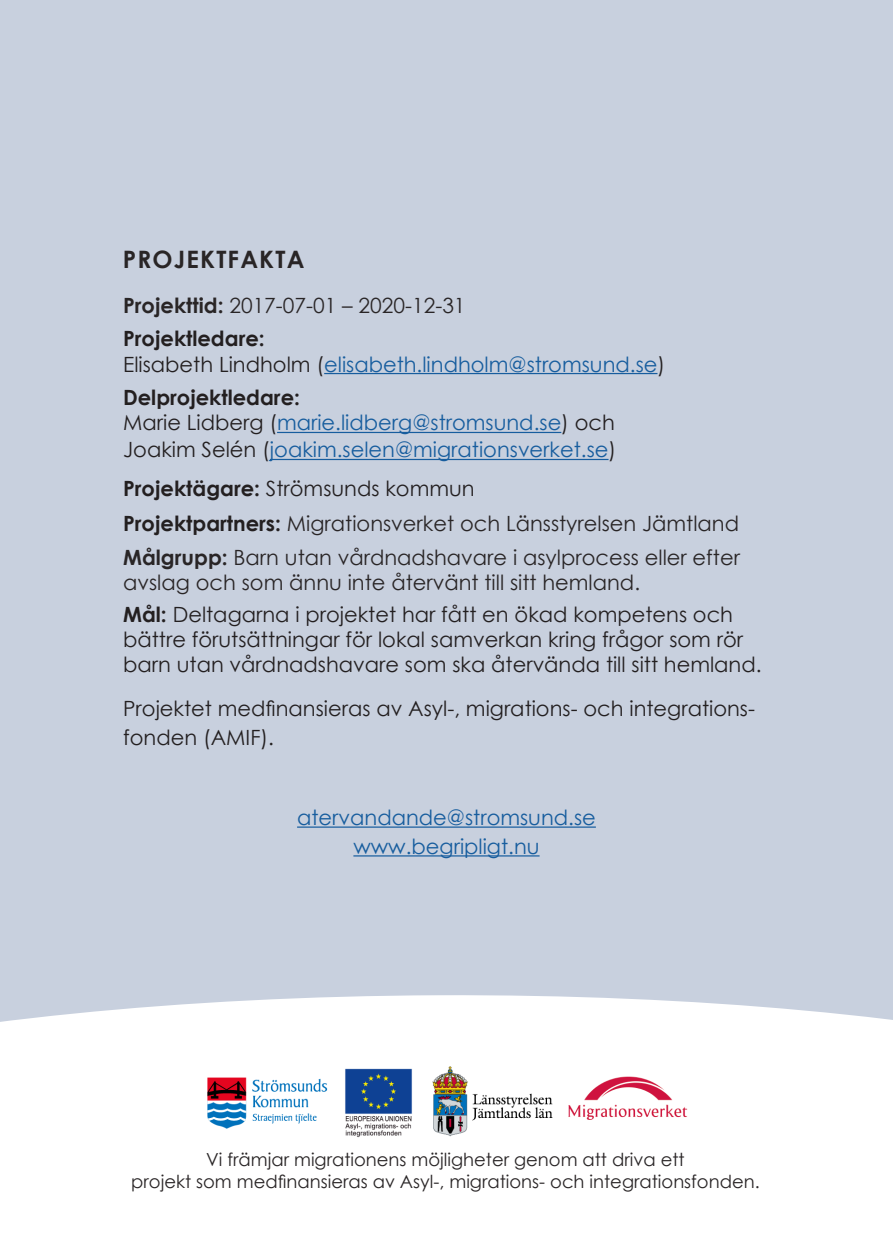
<style>
.page{position:relative;width:893px;height:1259px;background:#c8d0de}
.page>*{position:absolute;margin:0;border:0;box-sizing:border-box;transform-origin:0 0}
.Brödtext{font:700 24px "Century Gothic";letter-spacing:.05em;color:#292526}
.Brödtext-2{font:21px/25.2px "Century Gothic";color:#231f20}
.Brödtext-3{font:21px/26.1px "Century Gothic";color:#175d9e}
.Brödtext-4{font:21px/25.2px "Century Gothic";color:#292526}
.Brödtext-5{font:18px/21.6px "Century Gothic";color:#292526;text-align:center}
.s1{font-weight:700}
.s2{font-weight:700;color:#231f20}
.s3{color:#231f20}
</style>
<div class="page">
<hr style="left:324px;top:373px;width:333px;height:1px;background:#175d9e">
<hr style="left:277px;top:432px;width:284px;height:1px;background:#175d9e">
<hr style="left:270px;top:459px;width:339px;height:1px;background:#175d9e">
<hr style="left:297px;top:826px;width:299px;height:1px;background:#175d9e">
<hr style="left:353px;top:855px;width:187px;height:1px;background:#175d9e">
<div style="left:0;top:995px;width:893px;height:264px;background:#fff"></div>
<img style="left:198px;top:1061px;width:495px;height:85px">
<p class="Brödtext" style="left:123px;top:241px;width:183px">PROJEKTFAKTA</p>
<p class="Brödtext-4" style="left:123px;top:292px;width:344px"><span class="s1">Projekttid:</span> 2017-07-01 – 2020-12-31</p>
<p class="Brödtext-3" style="left:123px;top:326px;width:544px;line-height:25.2px"><span class="s2">Projektledare:<br></span><span class="s3">Elisabeth Lindholm (</span>elisabeth.lindholm@stromsund.se<span class="s3">)</span></p>
<p class="Brödtext-3" style="left:123px;top:384px;width:495px"><span class="s2">Delprojektledare:<br></span><span class="s3">Marie Lidberg (</span>marie.lidberg@stromsund.se<span class="s3">) och<br>Joakim Selén (</span>joakim.selen@migrationsverket.se<span class="s3">)</span></p>
<p class="Brödtext-2" style="left:123px;top:475px;width:353px"><span class="s1">Projektägare:</span> Strömsunds kommun</p>
<p class="Brödtext-4" style="left:123px;top:511px;width:617px"><span class="s2">Projektpartners:</span> Migrationsverket och Länsstyrelsen Jämtland</p>
<p class="Brödtext-4" style="left:123px;top:545px;width:618px"><span class="s1">Målgrupp:</span> Barn utan vårdnadshavare i asylprocess eller efter avslag och som ännu inte återvänt till sitt hemland.</p>
<p class="Brödtext-2" style="left:123px;top:601px;width:640px"><span class="s1">Mål:</span> Deltagarna i projektet har fått en ökad kompetens och bättre förutsättningar för lokal samverkan kring frågor som rör barn utan vårdnadshavare som ska återvända till sitt hemland.</p>
<p class="Brödtext-2" style="left:123px;top:694px;width:633px;line-height:28.8px">Projektet medfinansieras av Asyl-, migrations- och integrations&shy;fonden (AMIF).</p>
<p class="Brödtext-3" style="left:297px;top:803px;width:300px;line-height:28.8px;text-align:center">atervandande@stromsund.se www.begripligt.nu</p>
<p class="Brödtext-5" style="left:131px;top:1148px;width:630px">Vi främjar migrationens möjligheter genom att driva ett<br>projekt som medfinansieras av Asyl-, migrations- och integrationsfonden.</p>
</div>
